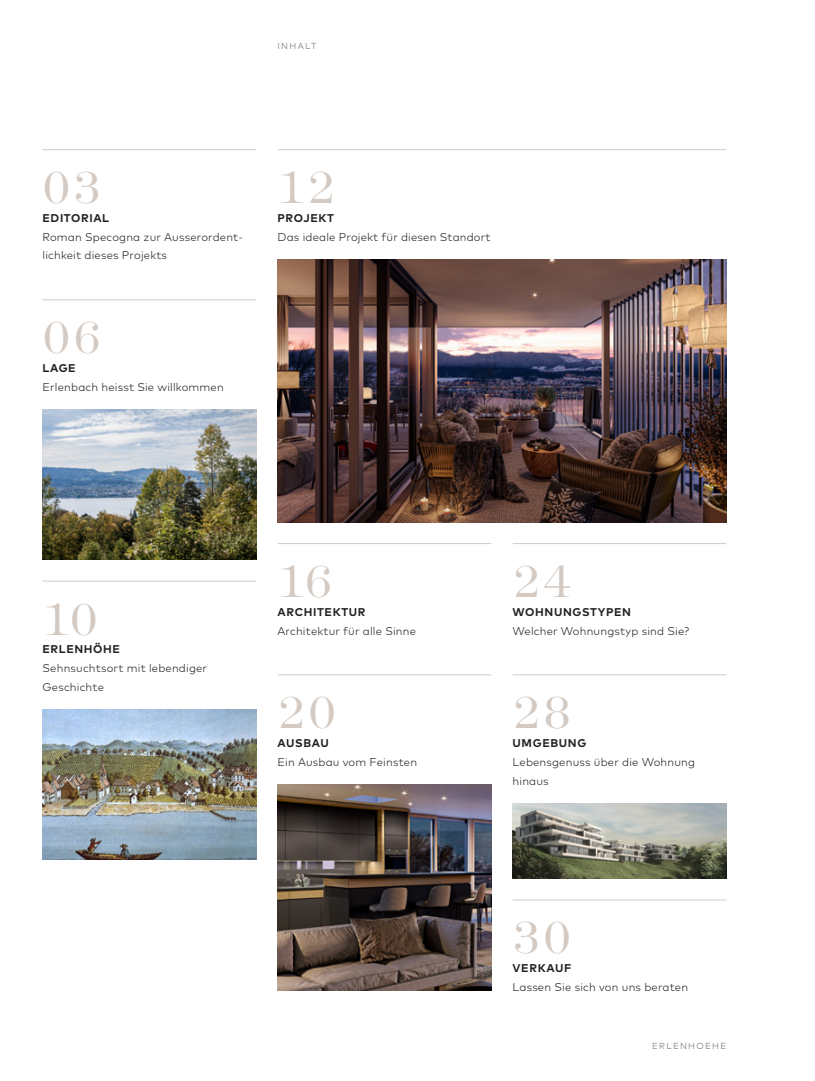
<style>
.page{position:relative;width:815px;height:1081px;background:#fff}
.page>*{position:absolute;margin:0;border:0;box-sizing:border-box;transform-origin:0 0}
.t1{font:300 46.25px "Modern No 216";letter-spacing:.05em;color:#d4cac2}
.t2{font:300 11.25px/18.8px "Mark Pro";letter-spacing:.015em;color:#231f20}
.t3{font:700 11.25px "Mark Pro";letter-spacing:.055em;color:#231f20}
.t4{font:300 8.75px "Mark Pro";letter-spacing:.155em;color:#6c6d70}
</style>
<div class="page">
<hr style="left:43px;top:149px;width:213px;height:1px;background:#d4cac2">
<hr style="left:43px;top:299px;width:213px;height:1px;background:#d4cac2">
<hr style="left:43px;top:581px;width:213px;height:1px;background:#d4cac2">
<hr style="left:278px;top:543px;width:213px;height:1px;background:#d4cac2">
<hr style="left:278px;top:674px;width:213px;height:1px;background:#d4cac2">
<hr style="left:513px;top:543px;width:213px;height:1px;background:#d4cac2">
<hr style="left:513px;top:674px;width:213px;height:1px;background:#d4cac2">
<hr style="left:513px;top:899px;width:213px;height:1px;background:#d4cac2">
<img style="left:43px;top:409px;width:213px;height:151px">
<img style="left:278px;top:259px;width:448px;height:263px">
<img style="left:278px;top:784px;width:213px;height:207px">
<img style="left:513px;top:803px;width:213px;height:75px">
<img style="left:43px;top:709px;width:213px;height:150px">
<hr style="left:278px;top:149px;width:448px;height:1px;background:#d4cac2">
<p class="t4" style="left:278px;top:40px;width:40px">INHALT</p>
<p class="t1" style="left:43px;top:162px;width:60px">03</p>
<p class="t3" style="left:43px;top:209px;width:68px">EDITORIAL</p>
<p class="t2" style="left:43px;top:226px;width:202px">Roman Specogna zur Ausserordent&shy;lichkeit dieses Projekts</p>
<p class="t1" style="left:43px;top:312px;width:60px">06</p>
<p class="t3" style="left:43px;top:359px;width:35px">LAGE</p>
<p class="t2" style="left:43px;top:376px;width:183px">Erlenbach heisst Sie willkommen</p>
<p class="t1" style="left:278px;top:162px;width:59px">12</p>
<p class="t3" style="left:278px;top:209px;width:58px">PROJEKT</p>
<p class="t2" style="left:278px;top:226px;width:215px">Das ideale Projekt für diesen Standort</p>
<p class="t1" style="left:43px;top:593px;width:57px">10</p>
<p class="t3" style="left:43px;top:641px;width:79px">ERLENHÖHE</p>
<p class="t2" style="left:43px;top:658px;width:166px">Sehnsuchtsort mit lebendiger<br>Geschichte</p>
<p class="t1" style="left:278px;top:556px;width:57px">16</p>
<p class="t3" style="left:278px;top:603px;width:89px">ARCHITEKTUR</p>
<p class="t2" style="left:278px;top:620px;width:140px">Architektur für alle Sinne</p>
<p class="t1" style="left:278px;top:687px;width:60px">20</p>
<p class="t3" style="left:278px;top:734px;width:53px">AUSBAU</p>
<p class="t2" style="left:278px;top:751px;width:141px">Ein Ausbau vom Feinsten</p>
<p class="t1" style="left:513px;top:556px;width:60px">24</p>
<p class="t3" style="left:513px;top:603px;width:120px">WOHNUNGSTYPEN</p>
<p class="t2" style="left:513px;top:620px;width:178px">Welcher Wohnungstyp sind Sie?</p>
<p class="t1" style="left:513px;top:687px;width:60px">28</p>
<p class="t3" style="left:513px;top:734px;width:75px">UMGEBUNG</p>
<p class="t2" style="left:513px;top:751px;width:184px">Lebensgenuss über die Wohnung hinaus</p>
<p class="t1" style="left:513px;top:912px;width:60px">30</p>
<p class="t3" style="left:513px;top:959px;width:60px">VERKAUF</p>
<p class="t2" style="left:513px;top:976px;width:177px">Lassen Sie sich von uns beraten</p>
<p class="t4" style="left:652px;top:1039px;width:76px">ERLENHOEHE</p>
</div>
